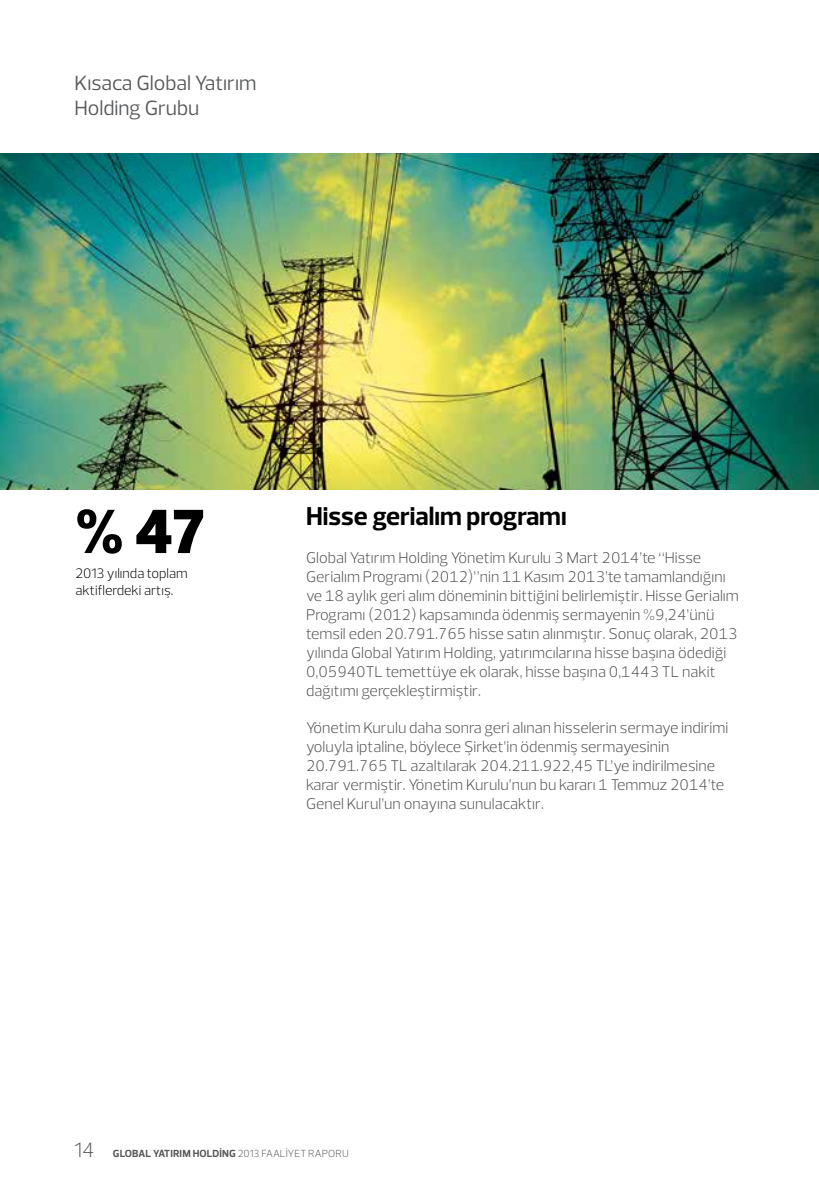
<style>
.page{position:relative;width:819px;height:1191px;background:#fff}
.page>*{position:absolute;margin:0;border:0;box-sizing:border-box;transform-origin:0 0}
.t1{font:900 63.52px "Prelo";color:#000}
.t2{font:700 26.25px "Prelo";color:#000}
.t3{font:21px/24.5px "Prelo";color:#58595b}
.t4{font:300 15.75px/18.9px "Prelo";color:#4d4d4f}
.t5{font:300 14px/16.8px "Prelo";color:#000}
.t6{font:700 10.5px "Prelo";color:#58595b}
.s1{font-weight:300;font-size:21px}
.s2{font-weight:300}
</style>
<div class="page">
<img style="left:0;top:153px;width:819px;height:336px">
<h3 class="t3" style="left:74px;top:71px;width:184px">Kısaca Global Yatırım<br>Holding Grubu</h3>
<h1 class="t1" style="left:75px;top:492px;width:130px">% 47</h1>
<p class="t5" style="left:75px;top:565px;width:114px">2013 yılında toplam aktiflerdeki artış.</p>
<h2 class="t2" style="left:306px;top:500px;width:262px">Hisse gerialım programı</h2>
<p class="t4" style="left:306px;top:548px;width:434px">Global Yatırım Holding Yönetim Kurulu 3 Mart 2014’te “Hisse Gerialım Programı (2012)”nin 11 Kasım 2013’te tamamlandığını ve 18 aylık geri alım döneminin bittiğini belirlemiştir. Hisse Gerialım Programı (2012) kapsamında ödenmiş sermayenin %9,24’ünü temsil eden 20.791.765 hisse satın alınmıştır. Sonuç olarak, 2013 yılında Global Yatırım Holding, yatırımcılarına hisse başına ödediği 0,05940TL temettüye ek olarak, hisse başına 0,1443 TL nakit dağıtımı gerçekleştirmiştir.</p>
<p class="t4" style="left:306px;top:719px;width:424px">Yönetim Kurulu daha sonra geri alınan hisselerin sermaye indirimi yoluyla iptaline, böylece Şirket’in ödenmiş sermayesinin 20.791.765 TL azaltılarak 204.211.922,45 TL’ye indirilmesine karar vermiştir. Yönetim Kurulu’nun bu kararı 1 Temmuz 2014’te Genel Kurul’un onayına sunulacaktır.</p>
<p class="t6" style="left:74px;top:1147px;width:276px"><span class="s1">14</span> Global YATIRIM HOLDİNG <span class="s2">2013 FAALİYET RAPORU</span></p>
</div>
